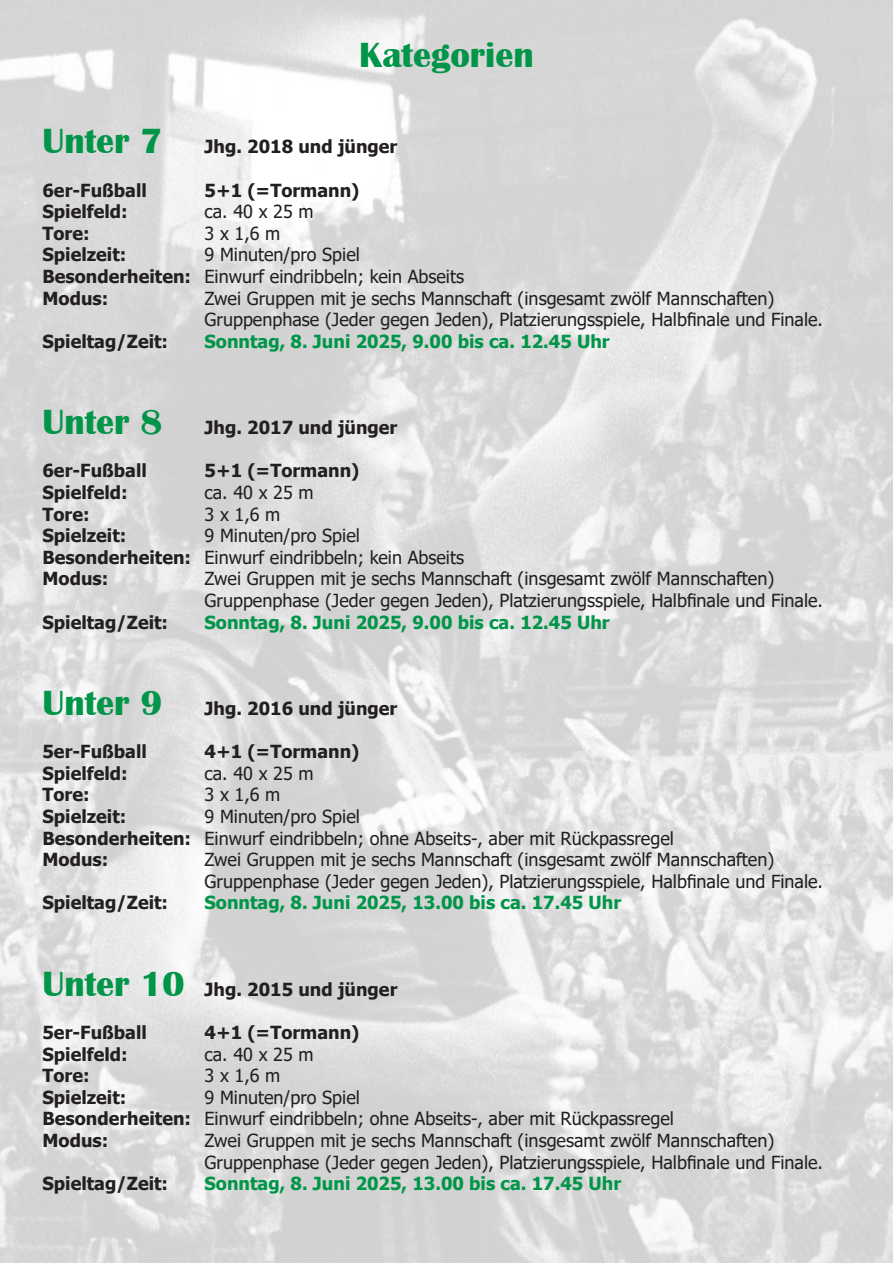
<style>
.page{position:relative;width:893px;height:1263px;background:#fff}
.page>*{position:absolute;margin:0;border:0;box-sizing:border-box;transform-origin:0 0}
.t1{font:700 36px "Britannic";color:#009548}
.t2{font:18px "Tahoma";color:#231f20}
.t3{font:700 18px "Tahoma";color:#231f20}
.t4{font:700 18px "Tahoma";color:#009548}
.s1{font-family:"Britannic";font-size:36px;color:#009548}
.s2{font-weight:700}
</style>
<div class="page">
<img style="left:0;top:0;width:893px;height:1263px">
<p class="t1" style="left:359px;top:35px;width:176px">Kategorien</p>
<p class="t3" style="left:43px;top:134px;width:356px"><span class="s1">Unter 7</span> Jhg. 2018 und jünger</p>
<p class="t3" style="left:43px;top:177px;width:106px">6er-Fußball</p>
<p class="t3" style="left:205px;top:177px;width:156px">5+1 (=Tormann)</p>
<p class="t3" style="left:43px;top:199px;width:87px">Spielfeld:</p>
<p class="t2" style="left:205px;top:199px;width:111px">ca. 40 x 25 m</p>
<p class="t3" style="left:43px;top:221px;width:49px">Tore:</p>
<p class="t2" style="left:205px;top:221px;width:77px">3 x 1,6 m</p>
<p class="t3" style="left:43px;top:242px;width:85px">Spielzeit:</p>
<p class="t2" style="left:205px;top:243px;width:157px">9 Minuten/pro Spiel</p>
<p class="t2" style="left:43px;top:264px;width:423px"><span class="s2">Besonderheiten:</span> Einwurf eindribbeln; kein Abseits</p>
<p class="t3" style="left:43px;top:285px;width:67px">Modus:</p>
<p class="t2" style="left:205px;top:286px;width:571px">Zwei Gruppen mit je sechs Mannschaft (insgesamt zwölf Mannschaften)</p>
<p class="t2" style="left:205px;top:307px;width:620px">Gruppenphase (Jeder gegen Jeden), Platzierungsspiele, Halbfinale und Finale.</p>
<p class="t3" style="left:43px;top:329px;width:127px">Spieltag/Zeit:</p>
<p class="t4" style="left:205px;top:329px;width:407px">Sonntag, 8. Juni 2025, 9.00 bis ca. 12.45 Uhr</p>
<p class="t3" style="left:43px;top:415px;width:356px"><span class="s1">Unter 8</span> Jhg. 2017 und jünger</p>
<p class="t3" style="left:43px;top:458px;width:106px">6er-Fußball</p>
<p class="t3" style="left:205px;top:458px;width:156px">5+1 (=Tormann)</p>
<p class="t3" style="left:43px;top:480px;width:87px">Spielfeld:</p>
<p class="t2" style="left:205px;top:480px;width:111px">ca. 40 x 25 m</p>
<p class="t3" style="left:43px;top:501px;width:49px">Tore:</p>
<p class="t2" style="left:205px;top:502px;width:77px">3 x 1,6 m</p>
<p class="t3" style="left:43px;top:523px;width:85px">Spielzeit:</p>
<p class="t2" style="left:205px;top:523px;width:157px">9 Minuten/pro Spiel</p>
<p class="t2" style="left:43px;top:545px;width:423px"><span class="s2">Besonderheiten:</span> Einwurf eindribbeln; kein Abseits</p>
<p class="t3" style="left:43px;top:566px;width:67px">Modus:</p>
<p class="t2" style="left:205px;top:567px;width:571px">Zwei Gruppen mit je sechs Mannschaft (insgesamt zwölf Mannschaften)</p>
<p class="t2" style="left:205px;top:588px;width:620px">Gruppenphase (Jeder gegen Jeden), Platzierungsspiele, Halbfinale und Finale.</p>
<p class="t3" style="left:43px;top:609px;width:127px">Spieltag/Zeit:</p>
<p class="t4" style="left:205px;top:609px;width:407px">Sonntag, 8. Juni 2025, 9.00 bis ca. 12.45 Uhr</p>
<p class="t3" style="left:43px;top:696px;width:356px"><span class="s1">Unter 9</span> Jhg. 2016 und jünger</p>
<p class="t3" style="left:43px;top:739px;width:106px">5er-Fußball</p>
<p class="t3" style="left:205px;top:739px;width:156px">4+1 (=Tormann)</p>
<p class="t3" style="left:43px;top:761px;width:87px">Spielfeld:</p>
<p class="t2" style="left:205px;top:761px;width:111px">ca. 40 x 25 m</p>
<p class="t3" style="left:43px;top:782px;width:49px">Tore:</p>
<p class="t2" style="left:205px;top:783px;width:77px">3 x 1,6 m</p>
<p class="t3" style="left:43px;top:804px;width:85px">Spielzeit:</p>
<p class="t2" style="left:205px;top:804px;width:157px">9 Minuten/pro Spiel</p>
<p class="t2" style="left:43px;top:826px;width:633px"><span class="s2">Besonderheiten:</span> Einwurf eindribbeln; ohne Abseits-, aber mit Rückpassregel</p>
<p class="t3" style="left:43px;top:847px;width:67px">Modus:</p>
<p class="t2" style="left:205px;top:847px;width:571px">Zwei Gruppen mit je sechs Mannschaft (insgesamt zwölf Mannschaften)</p>
<p class="t2" style="left:205px;top:869px;width:620px">Gruppenphase (Jeder gegen Jeden), Platzierungsspiele, Halbfinale und Finale.</p>
<p class="t3" style="left:43px;top:890px;width:127px">Spieltag/Zeit:</p>
<p class="t4" style="left:205px;top:890px;width:418px">Sonntag, 8. Juni 2025, 13.00 bis ca. 17.45 Uhr</p>
<p class="t3" style="left:43px;top:977px;width:356px"><span class="s1">Unter 10</span> Jhg. 2015 und jünger</p>
<p class="t3" style="left:43px;top:1020px;width:106px">5er-Fußball</p>
<p class="t3" style="left:205px;top:1020px;width:156px">4+1 (=Tormann)</p>
<p class="t3" style="left:43px;top:1041px;width:87px">Spielfeld:</p>
<p class="t2" style="left:205px;top:1042px;width:111px">ca. 40 x 25 m</p>
<p class="t3" style="left:43px;top:1063px;width:49px">Tore:</p>
<p class="t2" style="left:205px;top:1063px;width:77px">3 x 1,6 m</p>
<p class="t3" style="left:43px;top:1085px;width:85px">Spielzeit:</p>
<p class="t2" style="left:205px;top:1085px;width:157px">9 Minuten/pro Spiel</p>
<p class="t2" style="left:43px;top:1107px;width:633px"><span class="s2">Besonderheiten:</span> Einwurf eindribbeln; ohne Abseits-, aber mit Rückpassregel</p>
<p class="t3" style="left:43px;top:1128px;width:67px">Modus:</p>
<p class="t2" style="left:205px;top:1128px;width:571px">Zwei Gruppen mit je sechs Mannschaft (insgesamt zwölf Mannschaften)</p>
<p class="t2" style="left:205px;top:1150px;width:620px">Gruppenphase (Jeder gegen Jeden), Platzierungsspiele, Halbfinale und Finale.</p>
<p class="t3" style="left:43px;top:1171px;width:127px">Spieltag/Zeit:</p>
<p class="t4" style="left:205px;top:1171px;width:418px">Sonntag, 8. Juni 2025, 13.00 bis ca. 17.45 Uhr</p>
</div>
